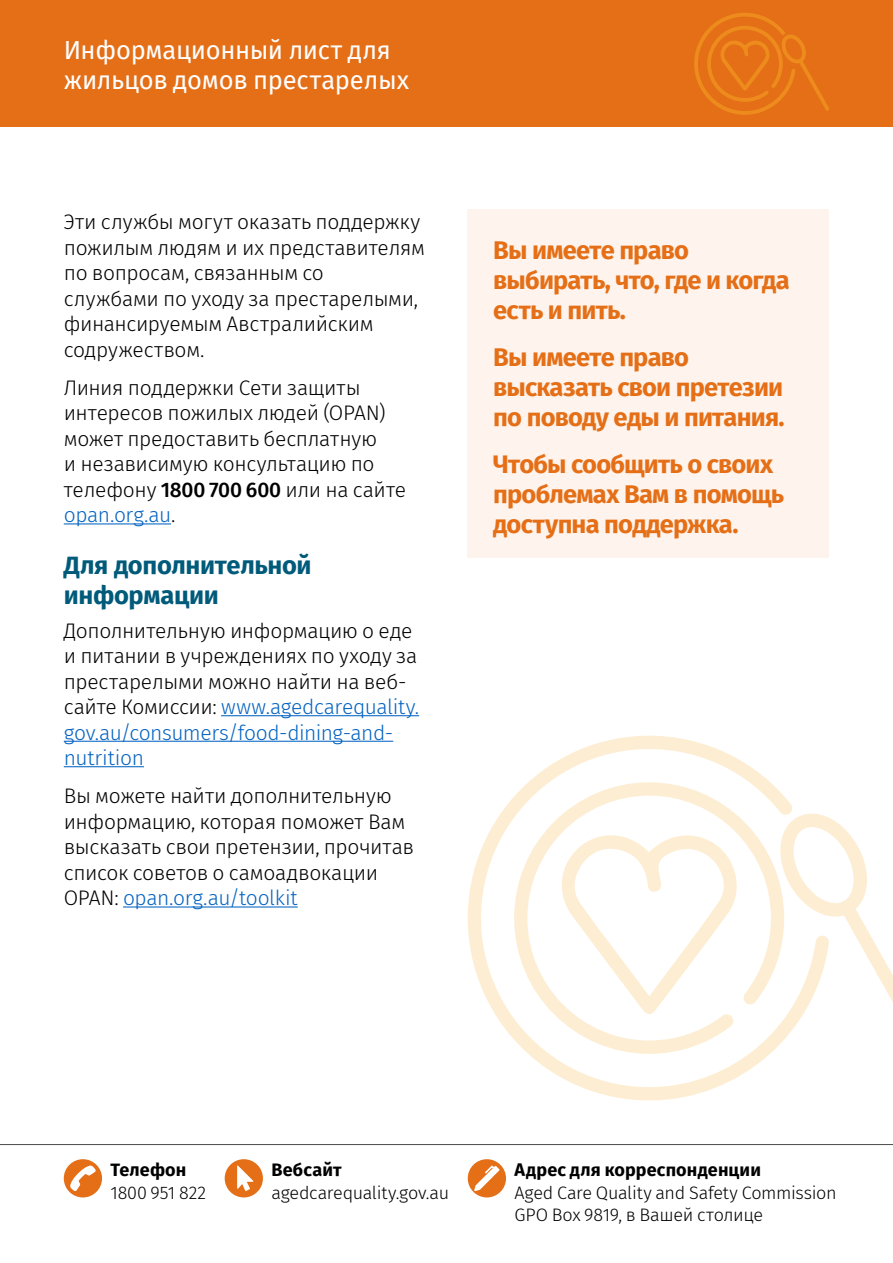
<style>
.page{position:relative;width:893px;height:1263px;background:#fff}
.page>*{position:absolute;margin:0;border:0;box-sizing:border-box;transform-origin:0 0}
.H3_consumer{font:700 25.5px/30px "Fira Sans";letter-spacing:-.03em;color:#e56f17}
.t1{font:25.5px/30px "Fira Sans";letter-spacing:-.01em;color:#fff}
.H3_consumer-2{font:700 25.5px/30px "Fira Sans";letter-spacing:-.015em;color:#005a7a}
.Consumer_Body_text_1{font:300 21px/25.5px "Fira Sans";letter-spacing:-.015em;color:#000}
.Body_text{font:300 18px/22.5px "Fira Sans";letter-spacing:-.015em;color:#000}
.s1{font-weight:500}
.s2{color:#0563c1}
.s3{font-weight:700}
</style>
<div class="page">
<hr style="left:0;top:1144px;width:893px;height:1px;background:#4a4a49">
<div style="left:0;top:0;width:893px;height:127px;background:#e56f17"></div>
<svg style="left:694px;top:13px;width:135px;height:102px"></svg>
<svg style="left:468px;top:736px;width:324px;height:364px"></svg>
<svg style="left:779px;top:807px;width:114px;height:279px"></svg>
<hr style="left:64px;top:523px;width:107px;height:1px;background:#0563c1">
<hr style="left:221px;top:715px;width:198px;height:1px;background:#0563c1">
<hr style="left:64px;top:741px;width:329px;height:1px;background:#0563c1">
<hr style="left:64px;top:766px;width:80px;height:1px;background:#0563c1">
<hr style="left:123px;top:906px;width:175px;height:1px;background:#0563c1">
<div style="left:468px;top:209px;width:361px;height:349px;background:#fef4ed"></div>
<div style="left:64px;top:1159px;width:38px;height:38px;background:#e56f17;border-radius:50%"></div>
<svg style="left:70px;top:1165px;width:26px;height:26px"></svg>
<div style="left:225px;top:1159px;width:38px;height:38px;background:#e56f17;border-radius:50%"></div>
<svg style="left:237px;top:1165px;width:16px;height:26px"></svg>
<div style="left:468px;top:1159px;width:38px;height:38px;background:#e56f17;border-radius:50%"></div>
<svg style="left:474px;top:1165px;width:26px;height:26px"></svg>
<p class="t1" style="left:64px;top:34px;width:347px">Информационный лист для жильцов домов престарелых</p>
<p class="Consumer_Body_text_1" style="left:64px;top:209px;width:363px">Эти службы могут оказать поддержку пожилым людям и их представителям по вопросам, связанным со<br>службами по уходу за престарелыми, финансируемым Австралийским содружеством.</p>
<p class="Consumer_Body_text_1" style="left:64px;top:375px;width:344px">Линия поддержки Сети защиты интересов пожилых людей (OPAN) может предоставить бесплатную<br>и независимую консультацию по телефону <span class="s1">1800 700 600</span> или на сайте <span class="s2">opan.org.au</span>.</p>
<h3 class="H3_consumer-2" style="left:64px;top:548px;width:249px">Для дополнительной информации</h3>
<p class="Consumer_Body_text_1" style="left:64px;top:617px;width:357px">Дополнительную информацию о еде и питании в учреждениях по уходу за престарелыми можно найти на веб&shy;сайте Комиссии: <span class="s2">www.agedcarequality. gov.au/consumers/food-dining-and&shy;nutrition</span></p>
<p class="Consumer_Body_text_1" style="left:64px;top:783px;width:352px">Вы можете найти дополнительную информацию, которая поможет Вам высказать свои претензии, прочитав список советов о самоадвокации<br>OPAN: <span class="s2">opan.org.au/toolkit</span></p>
<h3 class="H3_consumer" style="left:493px;top:233px;width:298px">Вы имеете право выбирать, что, где и когда есть и пить.</h3>
<h3 class="H3_consumer" style="left:493px;top:340px;width:293px">Вы имеете право высказать свои претезии по поводу еды и питания.</h3>
<h3 class="H3_consumer" style="left:493px;top:447px;width:292px">Чтобы сообщить о своих проблемах Вам в помощь доступна поддержка.</h3>
<p class="Body_text" style="left:111px;top:1158px;width:97px"><span class="s3">Телефон<br></span>1800 951 822</p>
<p class="Body_text" style="left:271px;top:1158px;width:179px"><span class="s3">Вебсайт </span>agedcarequality.gov.au</p>
<p class="Body_text" style="left:514px;top:1158px;width:324px"><span class="s3">Адрес для корреспонденции<br></span>Aged Care Quality and Safety Commission<br>GPO Box 9819, в Вашей столице</p>
</div>
